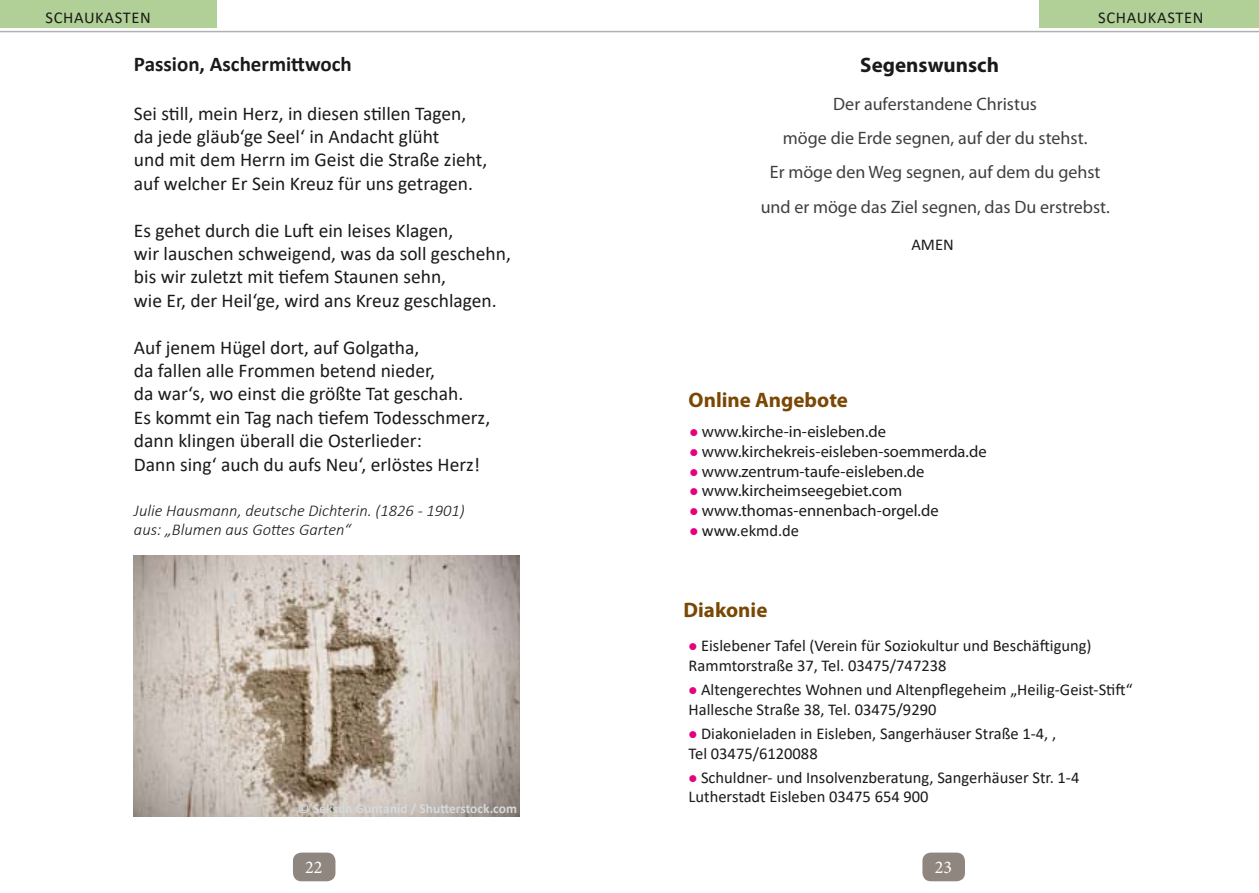
<style>
.page{position:relative;width:1259px;height:893px;background:#fff}
.page>*{position:absolute;margin:0;border:0;box-sizing:border-box;transform-origin:0 0}
.t1{font:700 21px "Calibri";color:#1a1a18}
.t2{font:700 21px "Myriad Pro";color:#7a4805}
.t3{font:700 21px "Myriad Pro";color:#1a1a18}
.t4{font:19.5px/23.4px "Calibri";color:#1a1a18}
.t5{font:18px/34.3px "Myriad Pro";color:#1a1a18;text-align:center}
.t6{font:18px "Minion Pro";color:#fff}
.t7{font:16.5px/19.8px "Calibri";color:#1a1a18}
.t8{font:16.5px "Myriad Pro";color:#1a1a18}
.t9{font:italic 300 16.5px/19.8px "Calibri";color:#1a1a18}
.t10{font:16.5px "Calibri";letter-spacing:.04em;color:#1a1a18}
.t11{font:700 13.5px "Calibri";color:#d7dadc}
.s1{color:#e5007d}
</style>
<div class="page">
<div style="left:293px;top:853px;width:42px;height:28px;background:#8f8680;border-radius:9px"></div>
<div style="left:922px;top:853px;width:43px;height:28px;background:#8f8680;border-radius:9px"></div>
<img style="left:134px;top:556px;width:386px;height:261px">
<hr style="left:0;top:31px;width:1259px;height:1px;background:#afb0b0">
<div style="left:1040px;top:0;width:219px;height:28px;background:#b0d098"></div>
<div style="left:0;top:0;width:217px;height:28px;background:#b0d098"></div>
<p class="t10" style="left:46px;top:6px;width:107px">SCHAUKASTEN</p>
<p class="t10" style="left:1098px;top:6px;width:107px">SCHAUKASTEN</p>
<p class="t1" style="left:134px;top:49px;width:219px">Passion, Aschermittwoch</p>
<p class="t4" style="left:134px;top:101px;width:355px">Sei still, mein Herz, in diesen stillen Tagen, da jede glä ub‘ge Seel‘ in Andacht glüht<br>und mit dem Herrn im Geist die Straße zieht, auf welcher Er Sein Kreuz für uns getragen.</p>
<p class="t4" style="left:134px;top:218px;width:378px">Es gehet durch die Luft ein leises Klagen,<br>wir lauschen schweigend, was da soll geschehn, bis wir zuletzt mit tiefem Staunen sehn,<br>wie Er, der Heil‘ge, wird ans Kreuz geschlagen.</p>
<p class="t4" style="left:134px;top:335px;width:358px">Auf jenem Hügel dort, auf Golgatha,<br>da fallen alle Frommen betend nieder,<br>da war‘s, wo einst die größte Tat geschah.<br>Es kommt ein Tag nach tiefem Todesschmerz, dann klingen überall die Osterlieder:<br>Dann sing‘ auch du aufs Neu‘, erlöstes Herz!</p>
<p class="t9" style="left:134px;top:500px;width:332px">Julie Hausmann, deutsche Dichterin. (1826 - 1901) aus: „Blumen aus Gottes Garten“</p>
<p class="t11" style="left:299px;top:799px;width:220px">© Seksun Guntanid / Shutterstock.com</p>
<p class="t3" style="left:860px;top:51px;width:140px">Segenswunsch</p>
<p class="t5" style="left:760px;top:86px;width:351px">Der auferstandene Christus<br>möge die Erde segnen, auf der du stehst.<br>Er möge den Weg segnen, auf dem du gehst und er möge das Ziel segnen, das Du erstrebst.</p>
<p class="t7" style="left:911px;top:234px;width:44px">AMEN</p>
<p class="t2" style="left:688px;top:386px;width:161px">Online Angebote</p>
<p class="t8" style="left:689px;top:421px;width:198px"><span class="s1">●</span> www.kirche-in-eisleben.de</p>
<p class="t8" style="left:689px;top:441px;width:299px"><span class="s1">●</span> www.kirchekreis-eisleben-soemmerda.de</p>
<p class="t8" style="left:689px;top:461px;width:236px"><span class="s1">●</span> www.zentrum-taufe-eisleben.de</p>
<p class="t8" style="left:689px;top:481px;width:214px"><span class="s1">●</span> www.kircheimseegebiet.com</p>
<p class="t8" style="left:689px;top:500px;width:251px"><span class="s1">●</span> www.thomas-ennenbach-orgel.de</p>
<p class="t7" style="left:689px;top:520px;width:111px"><span class="s1">●</span> www.ekmd.de</p>
<p class="t2" style="left:683px;top:596px;width:85px">Diakonie</p>
<p class="t7" style="left:688px;top:635px;width:404px"><span class="s1">●</span> Eislebener Tafel (Verein für Soziokultur und Beschäftigung)<br>Rammtorstraße 37, Tel. 03475/747238</p>
<p class="t7" style="left:688px;top:679px;width:445px"><span class="s1">●</span> Altengerechtes Wohnen und Altenpflegeheim „Heilig-Geist-Stift“<br>Hallesche Straße 38, Tel. 03475/9290</p>
<p class="t7" style="left:688px;top:723px;width:369px"><span class="s1">●</span> Diakonieladen in Eisleben, Sangerhäuser Straße 1-4, ,<br>Tel 03475/6120088</p>
<p class="t7" style="left:688px;top:767px;width:392px"><span class="s1">●</span> Schuldner- und Insolvenzberatung, Sangerhäuser Str. 1-4<br>Lutherstadt Eisleben 03475 654 900</p>
<p class="t6" style="left:305px;top:856px;width:19px">22</p>
<p class="t6" style="left:935px;top:856px;width:19px">23</p>
</div>
